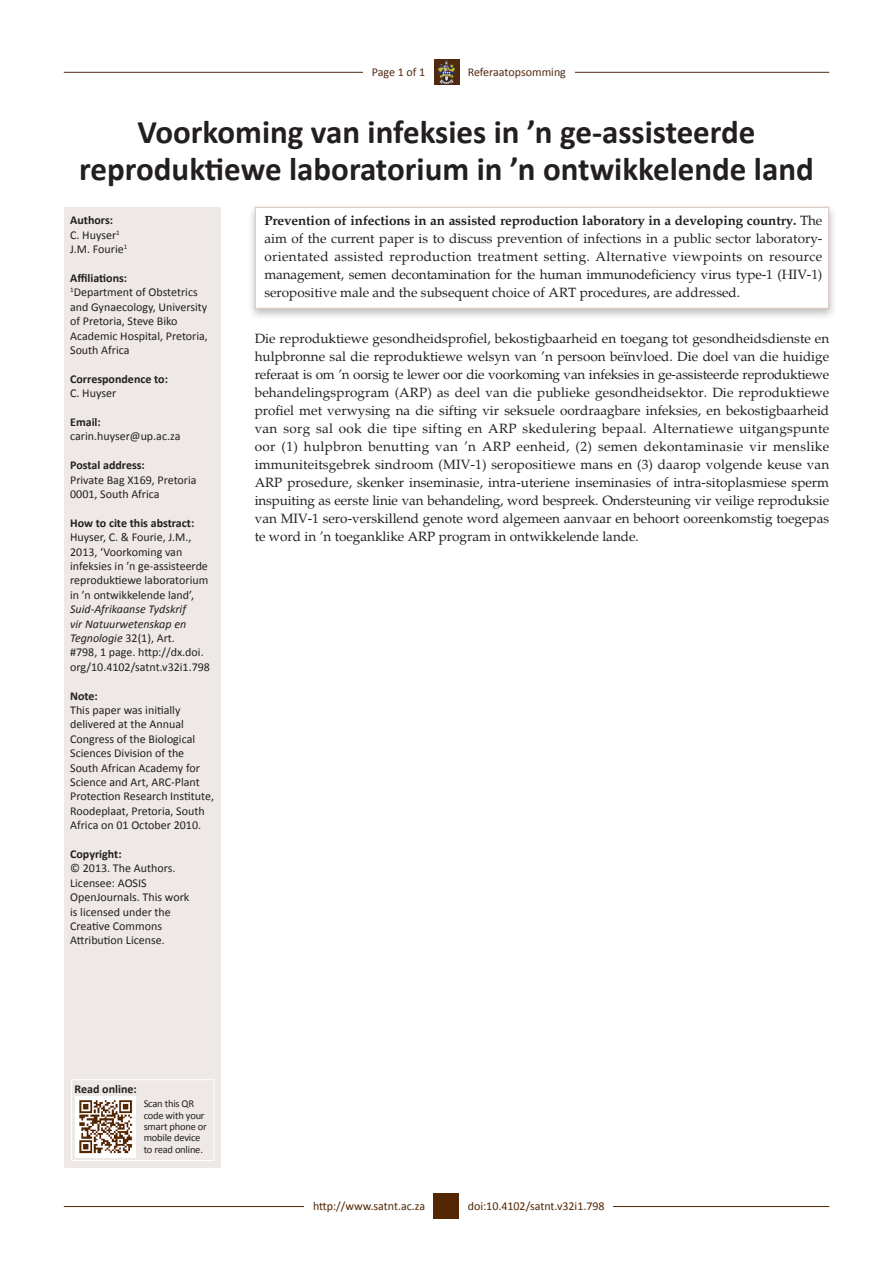
<style>
.page{position:relative;width:893px;height:1263px;background:#fff}
.page>*{position:absolute;margin:0;border:0;box-sizing:border-box;transform-origin:0 0}
.t1{font:700 33px/37.5px "Calibri";color:#231f20;text-align:center}
.t2{font:13.5px/18px "Palatino";color:#231f20;text-align:justify}
.t3{font:12px/14.4px "Calibri";color:#231f20}
.t4{font:700 12px "Calibri";color:#231f20}
.t5{font:12px "Calibri";color:#522601}
.t6{font:12px "Calibri";color:#512910}
.t7{font:10.5px/11.2px "Calibri";letter-spacing:-.02em;color:#231f20}
.s1{font-style:italic}
.s2{font-weight:700}
</style>
<div class="page">
<hr style="left:64px;top:72px;width:765px;height:1px;background:#512910">
<hr style="left:64px;top:1206px;width:765px;height:1px;background:#522601">
<div style="left:305px;top:1193px;width:129px;height:26px;background:#fff"></div>
<div style="left:459px;top:1193px;width:154px;height:26px;background:#fff"></div>
<div style="left:434px;top:1193px;width:25px;height:26px;background:#522601"></div>
<div style="left:459px;top:59px;width:115px;height:26px;background:#fff"></div>
<img style="left:434px;top:59px;width:25px;height:26px">
<div style="left:247px;top:203px;width:591px;height:118px;background:#231f20;opacity:.75"></div>
<div style="left:255px;top:207px;width:574px;height:102px;background:#fff"></div>
<div style="left:65px;top:207px;width:156px;height:960px;background:#eee9e6"></div>
<div style="left:363px;top:59px;width:71px;height:26px;background:#fff"></div>
<div style="left:71px;top:1079px;width:143px;height:82px;border:1px solid #fff"></div>
<img style="left:75px;top:1096px;width:61px;height:61px">
<p class="t6" style="left:372px;top:65px;width:55px">Page 1 of 1</p>
<p class="t6" style="left:468px;top:65px;width:100px">Referaatopsomming</p>
<p class="t1" style="left:79px;top:113px;width:736px">Voorkoming van infeksies in ’n ge-assisteerde reproduktiewe laboratorium in ’n ontwikkelende land</p>
<p class="t4" style="left:70px;top:213px;width:44px">Authors:</p>
<p class="t3" style="left:70px;top:228px;width:51px">C. Huyser<sup>1</sup></p>
<p class="t3" style="left:70px;top:242px;width:59px">J.M. Fourie<sup>1</sup></p>
<p class="t4" style="left:70px;top:270px;width:59px">Affiliations:</p>
<p class="t3" style="left:70px;top:285px;width:139px"><sup>1</sup>Department of Obstetrics and Gynaecology, University of Pretoria, Steve Biko<br>Academic Hospital, Pretoria,<br>South Africa</p>
<p class="t4" style="left:70px;top:371px;width:99px">Correspondence to:</p>
<p class="t3" style="left:70px;top:386px;width:48px">C. Huyser</p>
<p class="t4" style="left:70px;top:414px;width:32px">Email:</p>
<p class="t3" style="left:70px;top:429px;width:112px">carin.huyser@up.ac.za</p>
<p class="t4" style="left:70px;top:457px;width:76px">Postal address:</p>
<p class="t3" style="left:70px;top:472px;width:128px">Private Bag X169, Pretoria<br>0001, South Africa</p>
<p class="t4" style="left:70px;top:515px;width:126px">How to cite this abstract:</p>
<p class="t3" style="left:70px;top:530px;width:141px">Huyser, C. &amp; Fourie, J.M.,<br>2013, ‘Voorkoming van infeksies in ’n ge-assisteerde reproduktiewe laboratorium in ’n ontwikkelende land’,<br><span class="s1">Suid-Afrikaanse Tydskrif<br>vir Natuurwetenskap en<br>Tegnologie</span> 32(1), Art.<br>#798, 1 page. http://dx.doi. org/10.4102/satnt.v32i1.798</p>
<p class="t4" style="left:70px;top:688px;width:29px">Note:</p>
<p class="t3" style="left:70px;top:703px;width:145px">This paper was initially delivered at the Annual<br>Congress of the Biological<br>Sciences Division of the<br>South African Academy for<br>Science and Art, ARC-Plant<br>Protection Research Institute,<br>Roodeplaat, Pretoria, South<br>Africa on 01 October 2010.</p>
<p class="t4" style="left:70px;top:846px;width:53px">Copyright:</p>
<p class="t3" style="left:70px;top:861px;width:107px">© 2013. The Authors.</p>
<p class="t3" style="left:70px;top:876px;width:121px">Licensee: AOSIS<br>OpenJournals. This work</p>
<p class="t3" style="left:70px;top:904px;width:102px">is licensed under the</p>
<p class="t3" style="left:70px;top:919px;width:93px">Creative Commons</p>
<p class="t3" style="left:70px;top:933px;width:96px">Attribution License.</p>
<p class="t2" style="left:264px;top:212px;width:560px"><span class="s2">Prevention of infections in an assisted reproduction laboratory in a developing country.</span> The aim of the current paper is to discuss prevention of infections in a public sector laboratory&shy;orientated assisted reproduction treatment setting. Alternative viewpoints on resource management, semen decontamination for the human immunodeficiency virus type-1 (HIV-1) seropositive male and the subsequent choice of ART procedures, are addressed.</p>
<p class="t2" style="left:255px;top:330px;width:576px">Die reproduktiewe gesondheidsprofiel, bekostigbaarheid en toegang tot gesondheidsdienste en hulpbronne sal die reproduktiewe welsyn van ’n persoon beïnvloed. Die doel van die huidige referaat is om ’n oorsig te lewer oor die voorkoming van infeksies in ge-assisteerde reproduktiewe behandelingsprogram (ARP) as deel van die publieke gesondheidsektor. Die reproduktiewe profiel met verwysing na die sifting vir seksuele oordraagbare infeksies, en bekostigbaarheid van sorg sal ook die tipe sifting en ARP skedulering bepaal. Alternatiewe uitgangspunte oor (1) hulpbron benutting van ’n ARP eenheid, (2) semen dekontaminasie vir menslike immuniteitsgebrek sindroom (MIV-1) seropositiewe mans en (3) daarop volgende keuse van ARP prosedure, skenker inseminasie, intra-uteriene inseminasies of intra-sitoplasmiese sperm inspuiting as eerste linie van behandeling, word bespreek. Ondersteuning vir veilige reproduksie van MIV-1 sero-verskillend genote word algemeen aanvaar en behoort ooreenkomstig toegepas te word in ’n toeganklike ARP program in ontwikkelende lande.</p>
<p class="t4" style="left:75px;top:1082px;width:64px">Read online:</p>
<p class="t7" style="left:144px;top:1098px;width:65px">Scan this QR code with your smart phone or mobile device to read online.</p>
<p class="t5" style="left:313px;top:1199px;width:114px">http://www.satnt.ac.za</p>
<p class="t5" style="left:468px;top:1199px;width:138px">doi:10.4102/satnt.v32i1.798</p>
</div>
